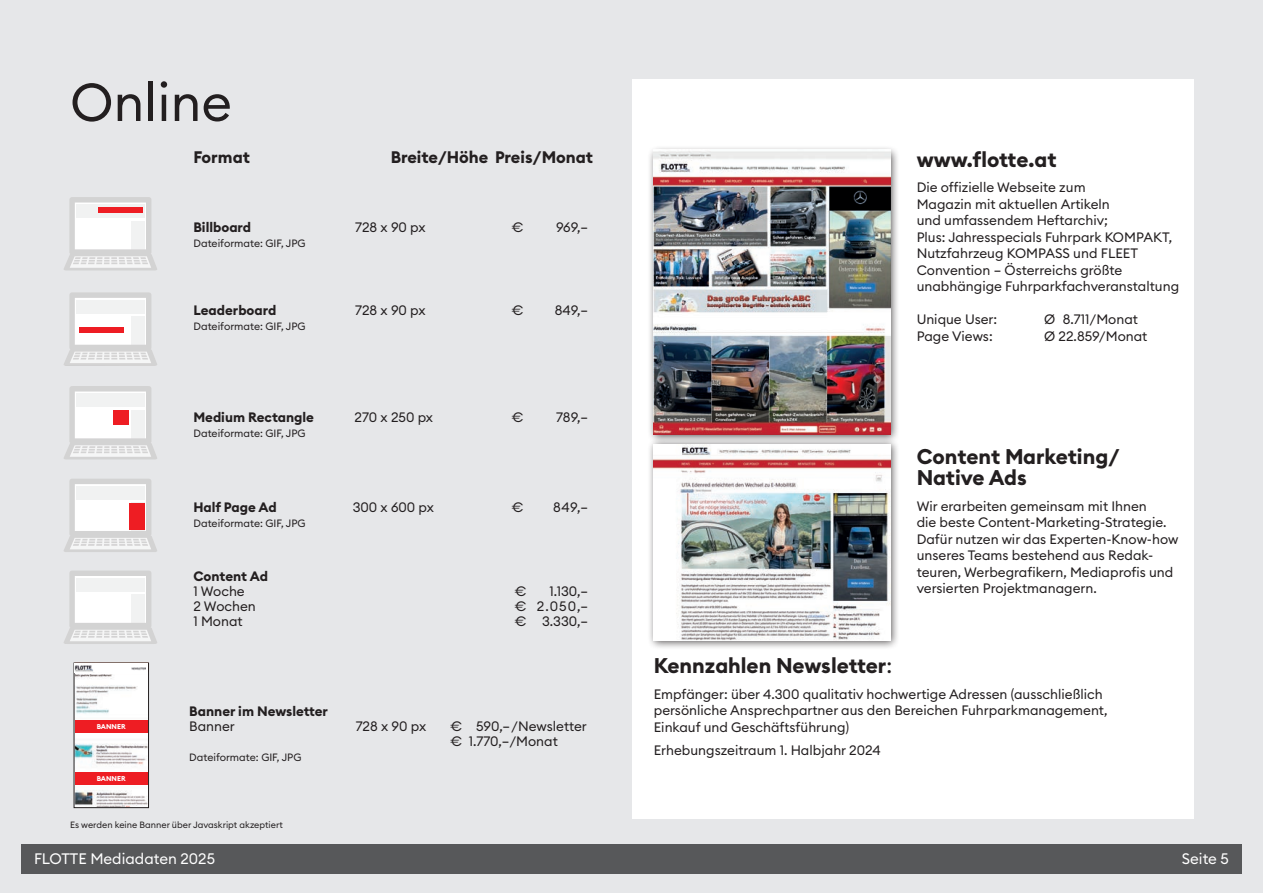
<style>
.page{position:relative;width:1263px;height:893px;background:#e6e7e9}
.page>*{position:absolute;margin:0;border:0;box-sizing:border-box;transform-origin:0 0}
.t1{font:52.5px "Euclid Circular B";color:#231f20}
.t2{font:700 21px/21px "Euclid Circular B";color:#231f20}
.t3{font:700 16.5px "Euclid Circular B";color:#231f20}
.t4{font:15px "Euclid Circular B";color:#fff}
.t5{font:13.5px/16.5px "Euclid Circular B";color:#231f20}
.t6{font:700 13.5px "Euclid Circular B";color:#231f20}
.t7{font:10.5px "Euclid Circular B";color:#231f20}
.t8{font:9px "Euclid Circular B";color:#231f20}
.t9{font:700 6.9px "Euclid Circular B";color:#fff}
.s1{font-weight:400}
</style>
<div class="page">
<div style="left:21px;top:844px;width:1221px;height:30px;background:#57585a"></div>
<div style="left:632px;top:79px;width:562px;height:740px;background:#fff"></div>
<svg style="left:64px;top:197px;width:93px;height:74px"></svg>
<div style="left:98px;top:207px;width:44px;height:5px;background:#ee1d23"></div>
<svg style="left:64px;top:292px;width:93px;height:74px"></svg>
<div style="left:80px;top:327px;width:44px;height:5px;background:#ee1d23"></div>
<svg style="left:64px;top:386px;width:93px;height:74px"></svg>
<div style="left:113px;top:410px;width:15px;height:15px;background:#ee1d23"></div>
<svg style="left:64px;top:479px;width:93px;height:73px"></svg>
<div style="left:129px;top:504px;width:15px;height:26px;background:#ee1d23"></div>
<div style="left:647px;top:438px;width:253px;height:212px;background:#231f20;opacity:.75"></div>
<img style="left:654px;top:444px;width:236px;height:196px">
<div style="left:647px;top:145px;width:253px;height:299px;background:#231f20;opacity:.75"></div>
<img style="left:76px;top:674px;width:71px;height:132px">
<div style="left:74px;top:663px;width:75px;height:145px;border:1px solid #231f20"></div>
<div style="left:75px;top:720px;width:73px;height:12px;background:#ee1d23"></div>
<div style="left:75px;top:772px;width:73px;height:12px;background:#ee1d23"></div>
<svg style="left:64px;top:571px;width:93px;height:73px"></svg>
<img style="left:654px;top:150px;width:236px;height:285px">
<div style="left:75px;top:664px;width:73px;height:10px;background:#fff"></div>
<img style="left:75px;top:665px;width:71px;height:7px">
<p class="t1" style="left:70px;top:68px;width:163px">Online</p>
<p class="t3" style="left:193px;top:147px;width:58px">Format</p>
<p class="t3" style="left:391px;top:147px;width:204px">Breite/Höhe Preis/Monat</p>
<p class="t6" style="left:193px;top:218px;width:59px">Billboard</p>
<p class="t5" style="left:355px;top:219px;width:72px">728 x 90 px</p>
<p class="t5" style="left:511px;top:219px;width:14px">€</p>
<p class="t5" style="left:556px;top:219px;width:33px">969,–</p>
<p class="t7" style="left:193px;top:236px;width:114px">Dateiformate: GIF, JPG</p>
<p class="t6" style="left:193px;top:301px;width:84px">Leaderboard</p>
<p class="t5" style="left:355px;top:302px;width:72px">728 x 90 px</p>
<p class="t5" style="left:511px;top:302px;width:14px">€</p>
<p class="t5" style="left:555px;top:302px;width:35px">849,–</p>
<p class="t7" style="left:193px;top:319px;width:114px">Dateiformate: GIF, JPG</p>
<p class="t6" style="left:193px;top:408px;width:122px">Medium Rectangle</p>
<p class="t5" style="left:354px;top:409px;width:80px">270 x 250 px</p>
<p class="t5" style="left:511px;top:409px;width:14px">€</p>
<p class="t5" style="left:556px;top:409px;width:33px">789,–</p>
<p class="t7" style="left:193px;top:426px;width:114px">Dateiformate: GIF, JPG</p>
<p class="t6" style="left:193px;top:498px;width:85px">Half Page Ad</p>
<p class="t5" style="left:353px;top:499px;width:83px">300 x 600 px</p>
<p class="t5" style="left:511px;top:499px;width:14px">€</p>
<p class="t5" style="left:553px;top:499px;width:36px">849,–</p>
<p class="t7" style="left:193px;top:516px;width:114px">Dateiformate: GIF, JPG</p>
<p class="t9" style="left:97px;top:722px;width:30px">BANNER</p>
<p class="t9" style="left:97px;top:774px;width:30px">BANNER</p>
<p class="t6" style="left:193px;top:568px;width:76px">Content Ad</p>
<p class="t5" style="left:193px;top:583px;width:53px">1 Woche</p>
<p class="t5" style="left:514px;top:583px;width:14px">€</p>
<p class="t5" style="left:549px;top:583px;width:40px">1.130,–</p>
<p class="t5" style="left:193px;top:598px;width:64px">2 Wochen</p>
<p class="t5" style="left:514px;top:598px;width:75px">€ 2.050,–</p>
<p class="t5" style="left:193px;top:613px;width:51px">1 Monat</p>
<p class="t5" style="left:514px;top:613px;width:75px">€ 3.330,–</p>
<p class="t6" style="left:189px;top:702px;width:140px">Banner im Newsletter</p>
<p class="t5" style="left:189px;top:717px;width:47px">Banner</p>
<p class="t5" style="left:356px;top:717px;width:72px">728 x 90 px</p>
<p class="t5" style="left:450px;top:718px;width:138px;line-height:15px">€ 590,–/Newsletter € 1.770,–/Monat</p>
<p class="t7" style="left:189px;top:750px;width:114px">Dateiformate: GIF, JPG</p>
<p class="t8" style="left:70px;top:819px;width:214px">Es werden keine Banner über Javaskript akzeptiert</p>
<p class="t2" style="left:917px;top:149px;width:141px">www.flotte.at</p>
<p class="t5" style="left:917px;top:179px;width:195px">Die offizielle Webseite zum<br>Magazin mit aktuellen Artikeln und umfassendem Heftarchiv;</p>
<p class="t5" style="left:917px;top:228px;width:257px">Plus: Jahresspecials Fuhrpark KOMPAKT,<br>Nutzfahrzeug KOMPASS und FLEET<br>Convention – Österreichs größte</p>
<p class="t5" style="left:917px;top:278px;width:264px">unabhängige Fuhrparkfachveranstaltung</p>
<p class="t5" style="left:917px;top:311px;width:82px">Unique User:</p>
<p class="t5" style="left:1044px;top:311px;width:95px">Ø 8.711/Monat</p>
<p class="t5" style="left:917px;top:327px;width:78px">Page Views:</p>
<p class="t5" style="left:1044px;top:327px;width:105px">Ø 22.859/Monat</p>
<p class="t2" style="left:917px;top:447px;width:205px">Content Marketing/<br>Native Ads</p>
<p class="t5" style="left:917px;top:498px;width:263px">Wir erarbeiten gemeinsam mit Ihnen<br>die beste Content-Marketing-Strategie.<br>Dafür nutzen wir das Experten-Know-how unseres Teams bestehend aus Redak&shy;teuren, Werbegrafikern, Mediaprofis und versierten Projektmanagern.</p>
<p class="t2" style="left:654px;top:656px;width:240px">Kennzahlen Newsletter<span class="s1">:</span></p>
<p class="t5" style="left:654px;top:686px;width:450px">Empfänger: über 4.300 qualitativ hochwertige Adressen (ausschließlich</p>
<p class="t5" style="left:654px;top:702px;width:455px">persönliche Ansprechpartner aus den Bereichen Fuhrparkmanagement,</p>
<p class="t5" style="left:654px;top:718px;width:197px">Einkauf und Geschäftsführung)</p>
<p class="t5" style="left:654px;top:741px;width:228px">Erhebungszeitraum 1. Halbjahr 2024</p>
<p class="t4" style="left:34px;top:849px;width:183px">FLOTTE/Mediadaten 2019</p>
<p class="t4" style="left:90px;top:849px;width:126px">Mediadaten 2025</p>
<p class="t4" style="left:1182px;top:849px;width:49px">Seite 9</p>
<p class="t4" style="left:1221px;top:849px;width:10px">5</p>
</div>
